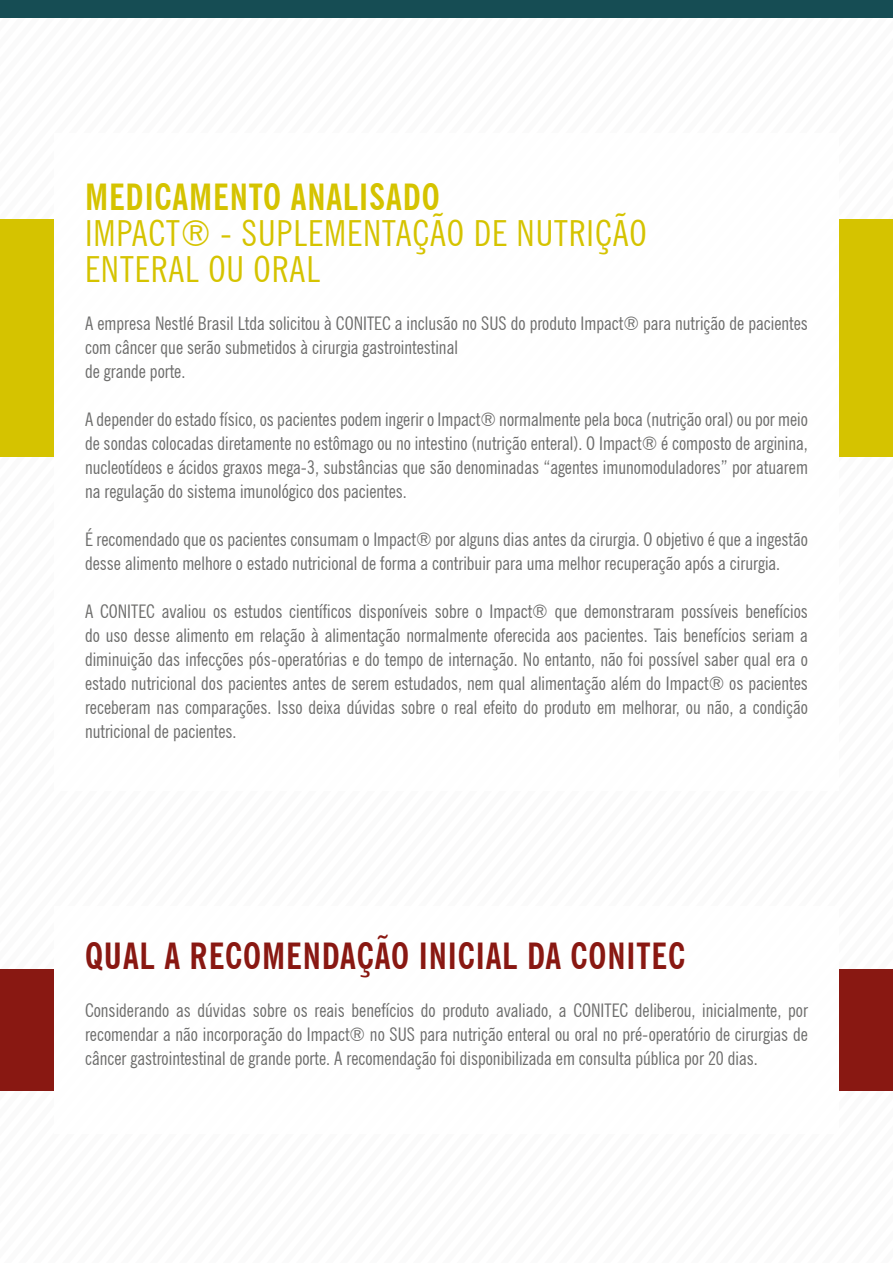
<style>
.page{position:relative;width:893px;height:1263px;background:#fff}
.page>*{position:absolute;margin:0;border:0;box-sizing:border-box;transform-origin:0 0}
.t1{font:condensed 36px/36px "News Gothic BT";letter-spacing:.025em;color:#d5c300}
.t2{font:700 condensed 36px "News Gothic BT";letter-spacing:.025em;color:#891812}
.t3{font:700 condensed 36px "News Gothic BT";letter-spacing:.025em;color:#d5c300}
.t4{font:condensed 18.75px/24px "News Gothic BT";color:#6d6d6c;text-align:justify}
</style>
<div class="page">
<div style="left:0;top:0;width:893px;height:17px;background:#164d54"></div>
<div style="left:0;top:969px;width:53px;height:122px;background:#891812"></div>
<div style="left:840px;top:969px;width:53px;height:122px;background:#891812"></div>
<div style="left:0;top:219px;width:53px;height:237px;background:#d5c300"></div>
<div style="left:840px;top:219px;width:53px;height:237px;background:#d5c300"></div>
<h1 class="t3" style="left:85px;top:175px;width:356px">MEDICAMENTO ANALISADO</h1>
<h1 class="t1" style="left:85px;top:214px;width:563px">IMPACT® - SUPLEMENTAÇÃO DE NUTRIÇÃO<br>ENTERAL OU ORAL</h1>
<p class="t4" style="left:85px;top:311px;width:724px;text-align:left">A empresa Nestlé Brasil Ltda solicitou à CONITEC a inclusão no SUS do produto Impact® para nutrição de pacientes com câncer que serão submetidos à cirurgia gastrointestinal<br>de grande porte.</p>
<p class="t4" style="left:85px;top:407px;width:724px">A depender do estado físico, os pacientes podem ingerir o Impact® normalmente pela boca (nutrição oral) ou por meio de sondas colocadas diretamente no estômago ou no intestino (nutrição enteral). O Impact® é composto de arginina, nucleotídeos e ácidos graxos mega-3, substâncias que são denominadas “agentes imunomoduladores” por atuarem na regulação do sistema imunológico dos pacientes.</p>
<p class="t4" style="left:85px;top:527px;width:724px">É recomendado que os pacientes consumam o Impact® por alguns dias antes da cirurgia. O objetivo é que a ingestão desse alimento melhore o estado nutricional de forma a contribuir para uma melhor recuperação após a cirurgia.</p>
<p class="t4" style="left:85px;top:599px;width:724px">A CONITEC avaliou os estudos científicos disponíveis sobre o Impact® que demonstraram possíveis benefícios do uso desse alimento em relação à alimentação normalmente oferecida aos pacientes. Tais benefícios seriam a diminuição das infecções pós-operatórias e do tempo de internação. No entanto, não foi possível saber qual era o estado nutricional dos pacientes antes de serem estudados, nem qual alimentação além do Impact® os pacientes receberam nas comparações. Isso deixa dúvidas sobre o real efeito do produto em melhorar, ou não, a condição nutricional de pacientes.</p>
<h1 class="t2" style="left:85px;top:934px;width:602px">QUAL A RECOMENDAÇÃO INICIAL DA CONITEC</h1>
<p class="t4" style="left:85px;top:998px;width:724px">Considerando as dúvidas sobre os reais benefícios do produto avaliado, a CONITEC deliberou, inicialmente, por recomendar a não incorporação do Impact® no SUS para nutrição enteral ou oral no pré-operatório de cirurgias de câncer gastrointestinal de grande porte. A recomendação foi disponibilizada em consulta pública por 20 dias.</p>
</div>
